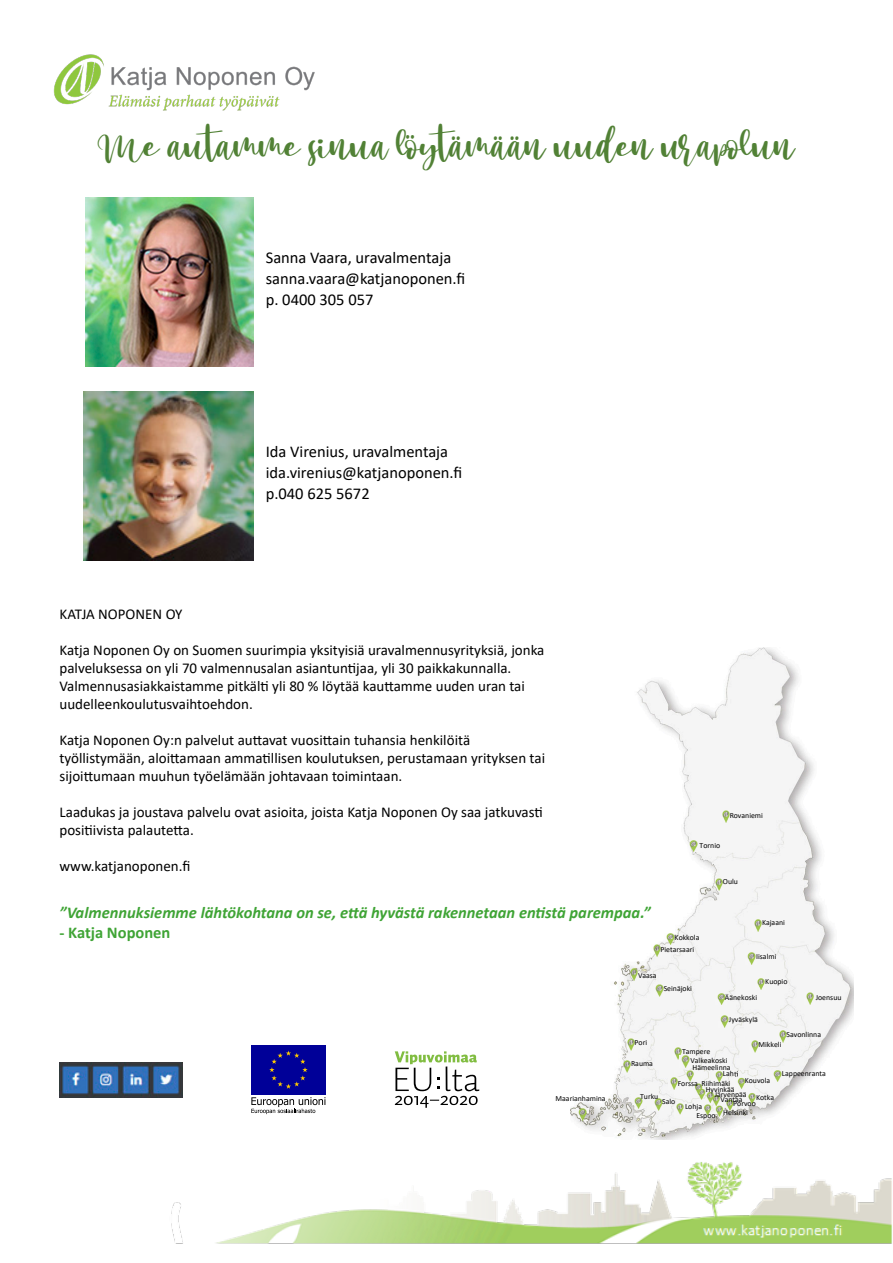
<style>
.page{position:relative;width:893px;height:1263px;background:#fff}
.page>*{position:absolute;margin:0;border:0;box-sizing:border-box;transform-origin:0 0}
.Slogan_2{font:36px "Mango Salsa";color:#518135}
.Yhteystiedot{font:16.5px "Calibri";color:#000}
.Lainaus{font:italic 700 16.5px "Calibri";color:#3fa435}
.Lainattu{font:700 16.5px "Calibri";color:#3fa435}
.Inforuutu{font:15px/18px "Calibri";color:#000}
.t1{font:7.8px/9.4px "Calibri";color:#000}
</style>
<div class="page">
<img style="left:571px;top:648px;width:282px;height:491px">
<svg style="left:749px;top:1041px;width:12px;height:11px"></svg>
<svg style="left:777px;top:1031px;width:12px;height:11px"></svg>
<svg style="left:719px;top:1016px;width:11px;height:12px"></svg>
<img style="left:675px;top:1070px;width:82px;height:47px">
<svg style="left:771px;top:1070px;width:12px;height:12px"></svg>
<svg style="left:746px;top:953px;width:11px;height:11px"></svg>
<svg style="left:755px;top:978px;width:12px;height:11px"></svg>
<svg style="left:654px;top:984px;width:11px;height:12px"></svg>
<svg style="left:752px;top:919px;width:12px;height:12px"></svg>
<svg style="left:720px;top:811px;width:12px;height:11px"></svg>
<svg style="left:628px;top:969px;width:12px;height:11px"></svg>
<svg style="left:713px;top:878px;width:12px;height:12px"></svg>
<svg style="left:715px;top:993px;width:12px;height:12px"></svg>
<svg style="left:632px;top:1097px;width:12px;height:12px"></svg>
<svg style="left:652px;top:1098px;width:12px;height:12px"></svg>
<svg style="left:621px;top:1061px;width:12px;height:11px"></svg>
<svg style="left:625px;top:1039px;width:12px;height:11px"></svg>
<svg style="left:734px;top:1071px;width:4px;height:5px"></svg>
<svg style="left:651px;top:933px;width:25px;height:23px"></svg>
<svg style="left:576px;top:1108px;width:12px;height:12px"></svg>
<svg style="left:804px;top:993px;width:12px;height:11px"></svg>
<svg style="left:688px;top:840px;width:11px;height:11px"></svg>
<svg style="left:672px;top:1047px;width:19px;height:20px"></svg>
<svg style="left:668px;top:1077px;width:12px;height:12px"></svg>
<img style="left:53px;top:54px;width:262px;height:57px">
<img style="left:85px;top:198px;width:169px;height:168px">
<img style="left:84px;top:391px;width:169px;height:170px">
<img style="left:60px;top:1062px;width:122px;height:35px">
<div style="left:251px;top:1045px;width:75px;height:50px;background:#000098"></div>
<svg style="left:269px;top:1050px;width:39px;height:39px"></svg>
<svg style="left:251px;top:1097px;width:74px;height:17px"></svg>
<svg style="left:395px;top:1051px;width:84px;height:57px"></svg>
<img style="left:171px;top:1162px;width:721px;height:82px">
<p class="Slogan_2" style="left:98px;top:123px;width:698px">Me autamme sinua löytämään uuden urapolun</p>
<p class="Yhteystiedot" style="left:266px;top:246px;width:187px">Sanna Vaara, uravalmentaja</p>
<p class="Yhteystiedot" style="left:266px;top:267px;width:201px">sanna.vaara@katjanoponen.fi</p>
<p class="Yhteystiedot" style="left:266px;top:288px;width:109px">p. 0400 305 057</p>
<p class="Yhteystiedot" style="left:266px;top:440px;width:184px">Ida Virenius, uravalmentaja</p>
<p class="Yhteystiedot" style="left:266px;top:461px;width:198px">ida.virenius@katjanoponen.fi</p>
<p class="Yhteystiedot" style="left:266px;top:482px;width:105px">p.040 625 5672</p>
<p class="Inforuutu" style="left:60px;top:605px;width:124px">KATJA NOPONEN OY</p>
<p class="Inforuutu" style="left:60px;top:641px;width:486px">Katja Noponen Oy on Suomen suurimpia yksityisiä uravalmennusyrityksiä, jonka palveluksessa on yli 70 valmennusalan asiantuntijaa, yli 30 paikkakunnalla.</p>
<p class="Inforuutu" style="left:60px;top:677px;width:467px">Valmennusasiakkaistamme pitkälti yli 80 % löytää kauttamme uuden uran tai uudelleenkoulutusvaihtoehdon.</p>
<p class="Inforuutu" style="left:60px;top:731px;width:487px">Katja Noponen Oy:n palvelut auttavat vuosittain tuhansia henkilöitä työllistymään, aloittamaan ammatillisen koulutuksen, perustamaan yrityksen tai sijoittumaan muuhun työelämään johtavaan toimintaan.</p>
<p class="Inforuutu" style="left:60px;top:803px;width:485px">Laadukas ja joustava palvelu ovat asioita, joista Katja Noponen Oy saa jatkuvasti positiivista palautetta.</p>
<p class="Inforuutu" style="left:60px;top:857px;width:132px">www.katjanoponen.fi</p>
<p class="Lainaus" style="left:60px;top:901px;width:593px">”Valmennuksiemme lähtökohtana on se, että hyvästä rakennetaan entistä parempaa.”</p>
<p class="Lainattu" style="left:60px;top:921px;width:112px">- Katja Noponen</p>
<p class="t1" style="left:730px;top:810px;width:35px">Rovaniemi</p>
<p class="t1" style="left:700px;top:840px;width:22px">Tornio</p>
<p class="t1" style="left:723px;top:877px;width:17px">Oulu</p>
<p class="t1" style="left:762px;top:917px;width:24px">Kajaani</p>
<p class="t1" style="left:756px;top:951px;width:22px">Iisalmi</p>
<p class="t1" style="left:765px;top:977px;width:24px">Kuopio</p>
<p class="t1" style="left:660px;top:932px;width:40px;line-height:11.9px;text-indent:14px">Kokkola<br>Pietarsaari</p>
<p class="t1" style="left:638px;top:970px;width:20px">Vaasa</p>
<p class="t1" style="left:664px;top:983px;width:30px">Seinäjoki</p>
<p class="t1" style="left:725px;top:992px;width:34px">Äänekoski</p>
<p class="t1" style="left:729px;top:1014px;width:30px">Jyväskylä</p>
<p class="t1" style="left:816px;top:992px;width:27px">Joensuu</p>
<p class="t1" style="left:556px;top:1094px;width:52px">Maarianhamina</p>
<p class="t1" style="left:787px;top:1030px;width:36px">Savonlinna</p>
<p class="t1" style="left:782px;top:1069px;width:45px">Lappeenranta</p>
<p class="t1" style="left:634px;top:1037px;width:14px">Pori</p>
<p class="t1" style="left:631px;top:1059px;width:24px">Rauma</p>
<p class="t1" style="left:640px;top:1092px;width:20px">Turku</p>
<p class="t1" style="left:758px;top:1039px;width:24px">Mikkeli</p>
<p class="t1" style="left:682px;top:1046px;width:30px">Tampere</p>
<p class="t1" style="left:720px;top:1075px;width:24px;line-height:15.9px;text-indent:-19px">Riihimäki<br>Vantaa</p>
<p class="t1" style="left:723px;top:1107px;width:26px">Helsinki</p>
<p class="t1" style="left:696px;top:1110px;width:21px">Espoo</p>
<p class="t1" style="left:690px;top:1055px;width:39px">Valkeakoski</p>
<p class="t1" style="left:693px;top:1063px;width:40px">Hämeelinna</p>
<p class="t1" style="left:706px;top:1084px;width:30px">Hyvinkää</p>
<p class="t1" style="left:733px;top:1089px;width:24px;text-indent:-19px">Järvenpää<br>Porvoo</p>
<p class="t1" style="left:723px;top:1069px;width:13px">Lah</p>
<p class="t1" style="left:745px;top:1076px;width:27px">Kouvola</p>
<p class="t1" style="left:678px;top:1078px;width:22px">Forssa</p>
<p class="t1" style="left:756px;top:1092px;width:20px">Kotka</p>
<p class="t1" style="left:662px;top:1096px;width:15px">Salo</p>
<p class="t1" style="left:685px;top:1101px;width:19px">Lohja</p>
</div>
